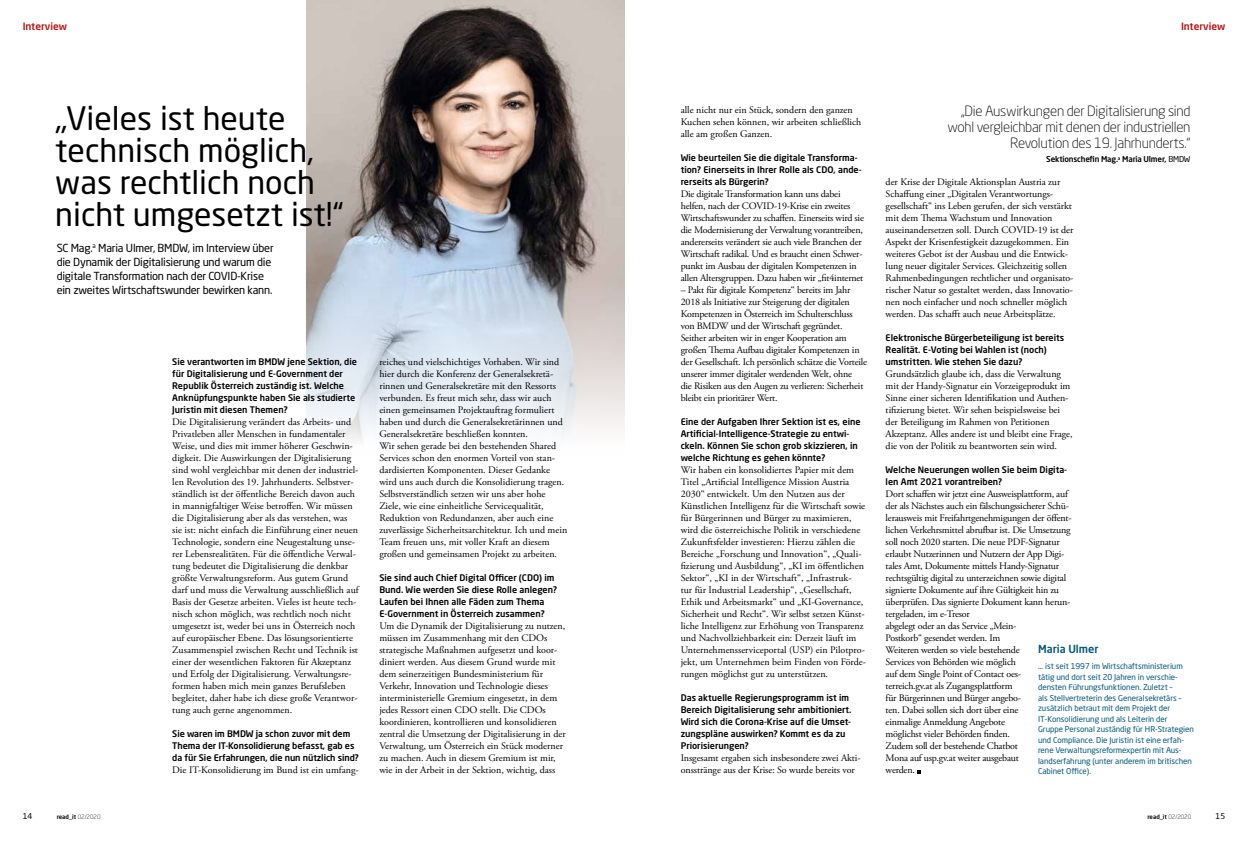
<style>
.page{position:relative;width:1248px;height:842px;background:#fff}
.page>*{position:absolute;margin:0;border:0;box-sizing:border-box;transform-origin:0 0}
.t1{font:32px/32px "Neo Sans Pro";color:#000}
.t2{font:300 14px/16px "Neo Sans Pro";letter-spacing:-.02em;color:#000;text-align:right}
.t3{font:11px/14px "Neo Sans Pro";letter-spacing:-.02em;color:#000}
.t4{font:500 11px "Neo Sans Pro";letter-spacing:-.005em;color:#00577c}
.t5{font:10px/12px "Adobe Garamond Pro";color:#000}
.t6{font:10px/12px "Adobe Garamond Pro";letter-spacing:-.02em;color:#000}
.t7{font:500 10px "Neo Sans Pro";color:#ba1110}
.t8{font:500 9px/12px "Neo Sans Pro";color:#000}
.t9{font:8px/10.5px "Neo Sans Pro";letter-spacing:-.005em;color:#00577c}
.t10{font:500 8px "Neo Sans Pro";letter-spacing:-.02em;color:#000}
.t11{font:8px "Neo Sans Pro";color:#000}
.t12{font:500 6px "Neo Sans Pro";color:#000}
.s1{font-weight:400}
.s2{font-weight:300}
</style>
<div class="page">
<img style="left:307px;top:0;width:317px;height:441px">
<p class="t7" style="left:23px;top:20px;width:46px">Interview</p>
<p class="t7" style="left:1180px;top:20px;width:46px">Interview</p>
<h1 class="t1" style="left:55px;top:102px;width:289px">„Vieles ist heute technisch möglich, was rechtlich noch nicht umgesetzt ist!“</h1>
<p class="t3" style="left:57px;top:240px;width:218px">SC Mag.<sup>a</sup> Maria Ulmer, BMDW, im Interview über die Dynamik der Digitalisierung und warum die digitale Transformation nach der COVID-Krise ein zweites Wirtschaftswunder bewirken kann.</p>
<p class="t8" style="left:172px;top:356px;width:186px">Sie verantworten im BMDW jene Sektion, die für Digitalisierung und E-Government der Republik Österreich zuständig ist. Welche Anknüpfungspunkte haben Sie als studierte Juristin mit diesen Themen?</p>
<p class="t5" style="left:172px;top:416px;width:188px">Die Digitalisierung verändert das Arbeits- und Privatleben aller Menschen in fundamentaler Weise, und dies mit immer höherer Geschwin&shy;digkeit. Die Auswirkungen der Digitalisierung sind wohl vergleichbar mit denen der industriel&shy;len Revolution des 19. Jahrhunderts. Selbstver&shy;ständlich ist der öffentliche Bereich davon auch in mannigfaltiger Weise betroffen. Wir müssen die Digitalisierung aber als das verstehen, was sie ist: nicht einfach die Einführung einer neuen Technologie, sondern eine Neugestaltung unse&shy;rer Lebensrealitäten. Für die öffentliche Verwal&shy;tung bedeutet die Digitalisierung die denkbar größte Verwaltungsreform. Aus gutem Grund darf und muss die Verwaltung ausschließlich auf Basis der Gesetze arbeiten. Vieles ist heute tech&shy;nisch schon möglich, was rechtlich noch nicht umgesetzt ist, weder bei uns in Österreich noch auf europäischer Ebene. Das lösungsorientierte Zusammenspiel zwischen Recht und Technik ist einer der wesentlichen Faktoren für Akzeptanz und Erfolg der Digitalisierung. Verwaltungsre&shy;formen haben mich mein ganzes Berufsleben begleitet, daher habe ich diese große Verantwor&shy;tung auch gerne angenommen.</p>
<p class="t8" style="left:172px;top:728px;width:188px">Sie waren im BMDW ja schon zuvor mit dem<br>Thema der IT-Konsolidierung befasst, gab es da für Sie Erfahrungen, die nun nützlich sind?</p>
<p class="t5" style="left:172px;top:764px;width:188px">Die IT-Konsolidierung im Bund ist ein umfang-</p>
<p class="t5" style="left:379px;top:356px;width:189px">reiches und vielschichtiges Vorhaben. Wir sind hier durch die Konferenz der Generalsekretä&shy;rinnen und Generalsekretäre mit den Ressorts verbunden. Es freut mich sehr, dass wir auch einen gemeinsamen Projektauftrag formuliert haben und durch die Generalsekretärinnen und Generalsekretäre beschließen konnten.<br>Wir sehen gerade bei den bestehenden Shared Services schon den enormen Vorteil von stan&shy;dardisierten Komponenten. Dieser Gedanke wird uns auch durch die Konsolidierung tragen.<br>Selbstverständlich setzen wir uns aber hohe Ziele, wie eine einheitliche Servicequalität, Reduktion von Redundanzen, aber auch eine zuverlässige Sicherheitsarchitektur. Ich und mein Team freuen uns, mit voller Kraft an diesem großen und gemeinsamen Projekt zu arbeiten.</p>
<p class="t8" style="left:379px;top:572px;width:179px">Sie sind auch Chief Digital Officer (CDO) im Bund. Wie werden Sie diese Rolle anlegen?<br>Laufen bei Ihnen alle Fäden zum Thema E-Government in Österreich zusammen?</p>
<p class="t5" style="left:379px;top:620px;width:188px">Um die Dynamik der Digitalisierung zu nutzen, müssen im Zusammenhang mit den CDOs strategische Maßnahmen aufgesetzt und koor&shy;diniert werden. Aus diesem Grund wurde mit dem seinerzeitigen Bundesministerium für Verkehr, Innovation und Technologie dieses interministerielle Gremium eingesetzt, in dem jedes Ressort einen CDO stellt. Die CDOs koordinieren, kontrollieren und konsolidieren zentral die Umsetzung der Digitalisierung in der Verwaltung, um Österreich ein Stück moderner zu machen. Auch in diesem Gremium ist mir, wie in der Arbeit in der Sektion, wichtig, dass</p>
<p class="t5" style="left:680px;top:104px;width:182px">alle nicht nur ein Stück, sondern den ganzen<br>Kuchen sehen können, wir arbeiten schließlich alle am großen Ganzen.</p>
<p class="t8" style="left:680px;top:152px;width:182px">Wie beurteilen Sie die digitale Transforma&shy;tion? Einerseits in Ihrer Rolle als CDO, ande&shy;rerseits als Bürgerin?</p>
<p class="t6" style="left:680px;top:188px;width:185px">Die digitale Transformation kann uns dabei helfen, nach der COVID-19-Krise ein zweites Wirtschaftswunder zu schaffen. Einerseits wird sie die Modernisierung der Verwaltung vorantreiben, andererseits verändert sie auch viele Branchen der Wirtschaft radikal. Und es braucht einen Schwer&shy;punkt im Ausbau der digitalen Kompetenzen in allen Altersgruppen. Dazu haben wir „fit4internet</p>
<p class="t6" style="left:680px;top:284px;width:188px">– Pakt für digitale Kompetenz“ bereits im Jahr 2018 als Initiative zur Steigerung der digitalen Kompetenzen in Österreich im Schulterschluss von BMDW und der Wirtschaft gegründet.<br>Seither arbeiten wir in enger Kooperation am großen Thema Aufbau digitaler Kompetenzen in der Gesellschaft. Ich persönlich schätze die Vorteile unserer immer digitaler werdenden Welt, ohne<br>die Risiken aus den Augen zu verlieren: Sicherheit bleibt ein prioritärer Wert.</p>
<p class="t8" style="left:680px;top:416px;width:181px">Eine der Aufgaben Ihrer Sektion ist es, eine Artificial-Intelligence-Strategie zu entwi&shy;ckeln. Können Sie schon grob skizzieren, in welche Richtung es gehen könnte?</p>
<p class="t5" style="left:680px;top:464px;width:187px">Wir haben ein konsolidiertes Papier mit dem Titel „Artificial Intelligence Mission Austria 2030“ entwickelt. Um den Nutzen aus der Künstlichen Intelligenz für die Wirtschaft sowie für Bürgerinnen und Bürger zu maximieren, wird die österreichische Politik in verschiedene Zukunftsfelder investieren: Hierzu zählen die Bereiche „Forschung und Innovation“, „Quali&shy;fizierung und Ausbildung“, „KI im öffentlichen Sektor“, „KI in der Wirtschaft“, „Infrastruk-<br>tur für Industrial Leadership“, „Gesellschaft, Ethik und Arbeitsmarkt“ und „KI-Governance, Sicherheit und Recht“. Wir selbst setzen Künst&shy;liche Intelligenz zur Erhöhung von Transparenz und Nachvollziehbarkeit ein: Derzeit läuft im Unternehmensserviceportal (USP) ein Pilotpro&shy;jekt, um Unternehmen beim Finden von Förde&shy;rungen möglichst gut zu unterstützen.</p>
<p class="t8" style="left:680px;top:692px;width:172px">Das aktuelle Regierungsprogramm ist im Bereich Digitalisierung sehr ambitioniert.<br>Wird sich die Corona-Krise auf die Umset&shy;zungspläne auswirken? Kommt es da zu Priorisierungen?</p>
<p class="t5" style="left:680px;top:752px;width:181px">Insgesamt ergaben sich insbesondere zwei Akti&shy;onsstränge aus der Krise: So wurde bereits vor</p>
<h2 class="t2" style="left:947px;top:103px;width:244px">„Die Auswirkungen der Digitalisierung sind wohl vergleichbar mit denen der industriellen<br>Revolution des 19. Jahrhunderts.“</h2>
<p class="t10" style="left:1046px;top:154px;width:146px">Sektionschefin Mag.<sup>a</sup> Maria Ulmer, <span class="s1">BMDW</span></p>
<p class="t5" style="left:885px;top:176px;width:189px">der Krise der Digitale Aktionsplan Austria zur Schaffung einer „Digitalen Verantwortungs&shy;gesellschaft“ ins Leben gerufen, der sich verstärkt mit dem Thema Wachstum und Innovation auseinandersetzen soll. Durch COVID-19 ist der Aspekt der Krisenfestigkeit dazugekommen. Ein weiteres Gebot ist der Ausbau und die Entwick&shy;lung neuer digitaler Services. Gleichzeitig sollen Rahmenbedingungen rechtlicher und organisato&shy;rischer Natur so gestaltet werden, dass Innovatio&shy;nen noch einfacher und noch schneller möglich werden. Das schafft auch neue Arbeitsplätze.</p>
<p class="t8" style="left:885px;top:332px;width:180px">Elektronische Bürgerbeteiligung ist bereits<br>Realität. E-Voting bei Wahlen ist (noch) umstritten. Wie stehen Sie dazu?</p>
<p class="t5" style="left:885px;top:368px;width:188px">Grundsätzlich glaube ich, dass die Verwaltung mit der Handy-Signatur ein Vorzeigeprodukt im Sinne einer sicheren Identifikation und Authen&shy;tifizierung bietet. Wir sehen beispielsweise bei der Beteiligung im Rahmen von Petitionen Akzeptanz. Alles andere ist und bleibt eine Frage, die von der Politik zu beantworten sein wird.</p>
<p class="t8" style="left:885px;top:464px;width:183px">Welche Neuerungen wollen Sie beim Digita&shy;len Amt 2021 vorantreiben?</p>
<p class="t6" style="left:885px;top:488px;width:187px">Dort schaffen wir jetzt eine Ausweisplattform, auf der als Nächstes auch ein fälschungssicherer Schü&shy;lerausweis mit Freifahrtgenehmigungen der öffent&shy;lichen Verkehrsmittel abrufbar ist. Die Umsetzung soll noch 2020 starten. Die neue PDF-Signatur erlaubt Nutzerinnen und Nutzern der App Digi&shy;tales Amt, Dokumente mittels Handy-Signatur rechtsgültig digital zu unterzeichnen sowie digital signierte Dokumente auf ihre Gültigkeit hin zu überprüfen. Das signierte Dokument kann herun&shy;tergeladen, im e-Tresor<br>abgelegt oder an das Service „Mein-<br>Postkorb“ gesendet werden. Im<br>Weiteren werden so viele bestehende<br>Services von Behörden wie möglich<br>auf dem Single Point of Contact oes-<br>terreich.gv.at als Zugangsplattform<br>für Bürgerinnen und Bürger angebo-<br>ten. Dabei sollen sich dort über eine<br>einmalige Anmeldung Angebote<br>möglichst vieler Behörden finden.<br>Zudem soll der bestehende Chatbot<br>Mona auf usp.gv.at weiter ausgebaut<br>werden.</p>
<p class="t4" style="left:1037px;top:642px;width:62px">Maria Ulmer</p>
<p class="t9" style="left:1037px;top:661px;width:157px">… ist seit 1997 im Wirtschaftsministerium tätig und dort seit 20 Jahren in verschie&shy;densten Führungsfunktionen. Zuletzt –<br>als Stellvertreterin des Generalsekretärs – zusätzlich betraut mit dem Projekt der IT-Konsolidierung und als Leiterin der Gruppe Personal zuständig für HR-Strategien und Compliance. Die Juristin ist eine erfah&shy;rene Verwaltungsreformexpertin mit Aus&shy;landserfahrung (unter anderem im britischen Cabinet Office).</p>
<p class="t11" style="left:23px;top:811px;width:11px">14</p>
<p class="t12" style="left:57px;top:813px;width:45px">read_it <span class="s2">02/2020</span></p>
<p class="t12" style="left:1147px;top:813px;width:45px">read_it <span class="s2">02/2020</span></p>
<p class="t11" style="left:1215px;top:811px;width:11px">15</p>
</div>
